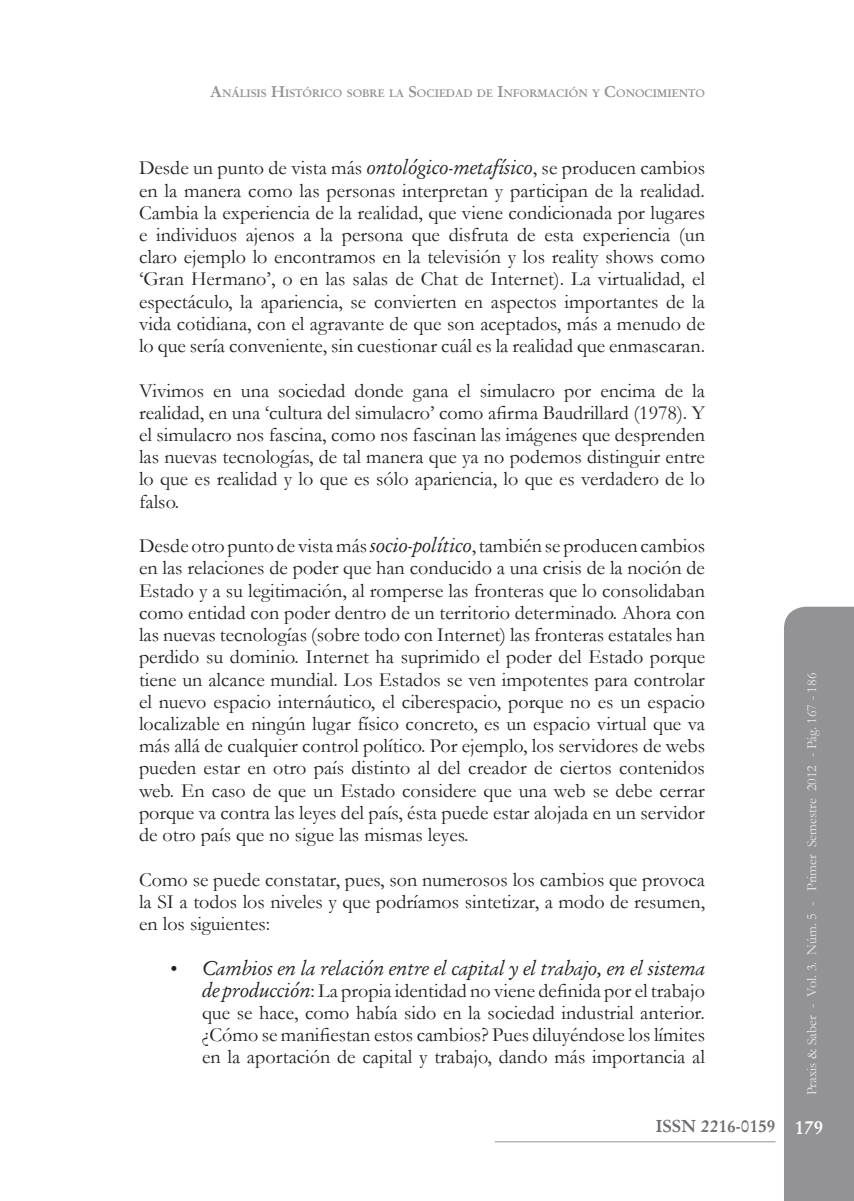
<style>
.page{position:relative;width:854px;height:1201px;background:#fff}
.page>*{position:absolute;margin:0;border:0;box-sizing:border-box;transform-origin:0 0}
.t1{font:20.12px/22.2px "Garamond";color:#231f20;text-align:justify}
.t2{font:700 17.5px "Garamond";color:#6c6d70}
.t3{font:14px "Garamond";color:#e6e7e9}
.t4{font:700 11.03px "Garamond";color:#939395}
.s1{font-size:15.75px}
.s2{font-style:italic}
.s3{font-size:19.25px;color:#fff}
</style>
<div class="page">
<div style="left:784px;top:606px;width:69px;height:594px;background:#939395"></div>
<hr style="left:494px;top:1141px;width:281px;height:1px;background:#939395">
<p class="t4" style="left:210px;top:86px;width:496px"><span class="s1">A</span>NÁLISIS <span class="s1">H</span>ISTÓRICO SOBRE LA <span class="s1">S</span>OCIEDAD DE <span class="s1">I</span>NFORMACIÓN Y <span class="s1">C</span>ONOCIMIENTO</p>
<p class="t1" style="left:139px;top:156px;width:567px">Desde un punto de vista más <span class="s2">ontológico-metafísico</span>, se producen cambios en la manera como las personas interpretan y participan de la realidad.<br>Cambia la experiencia de la realidad, que viene condicionada por lugares e individuos ajenos a la persona que disfruta de esta experiencia (un claro ejemplo lo encontramos en la televisión y los reality shows como ‘Gran Hermano’, o en las salas de Chat de Internet). La virtualidad, el espectáculo, la apariencia, se convierten en aspectos importantes de la vida cotidiana, con el agravante de que son aceptados, más a menudo de lo que sería conveniente, sin cuestionar cuál es la realidad que enmascaran.</p>
<p class="t1" style="left:139px;top:378px;width:567px">Vivimos en una sociedad donde gana el simulacro por encima de la realidad, en una ‘cultura del simulacro’ como afirma Baudrillard (1978). Y el simulacro nos fascina, como nos fascinan las imágenes que desprenden las nuevas tecnologías, de tal manera que ya no podemos distinguir entre lo que es realidad y lo que es sólo apariencia, lo que es verdadero de lo falso.</p>
<p class="t1" style="left:139px;top:534px;width:567px">Desde otro punto de vista más <span class="s2">socio-político</span>, también se producen cambios en las relaciones de poder que han conducido a una crisis de la noción de Estado y a su legitimación, al romperse las fronteras que lo consolidaban como entidad con poder dentro de un territorio determinado. Ahora con las nuevas tecnologías (sobre todo con Internet) las fronteras estatales han perdido su dominio. Internet ha suprimido el poder del Estado porque tiene un alcance mundial. Los Estados se ven impotentes para controlar el nuevo espacio internáutico, el ciberespacio, porque no es un espacio localizable en ningún lugar físico concreto, es un espacio virtual que va más allá de cualquier control político. Por ejemplo, los servidores de webs pueden estar en otro país distinto al del creador de ciertos contenidos web. En caso de que un Estado considere que una web se debe cerrar porque va contra las leyes del país, ésta puede estar alojada en un servidor de otro país que no sigue las mismas leyes.</p>
<p class="t1" style="left:139px;top:867px;width:567px">Como se puede constatar, pues, son numerosos los cambios que provoca la SI a todos los niveles y que podríamos sintetizar, a modo de resumen, en los siguientes:</p>
<p class="t1" style="left:202px;top:956px;width:504px;text-indent:-31px">• <span class="s2">Cambios en la relación entre el capital y el trabajo, en el sistema de producción</span>: La propia identidad no viene definida por el trabajo que se hace, como había sido en la sociedad industrial anterior. ¿Cómo se manifiestan estos cambios? Pues diluyéndose los límites en la aportación de capital y trabajo, dando más importancia al</p>
<p class="t3" style="left:802px;top:757px;width:86px;rotate:-90deg">- Pág. 167 - 186</p>
<p class="t3" style="left:802px;top:1095px;width:332px;rotate:-90deg">Praxis &amp; Saber - Vol. 3. Núm. 5 - Primer Semestre 2012</p>
<p class="t2" style="left:655px;top:1115px;width:169px">ISSN 2216-0159 <span class="s3">179</span></p>
</div>
